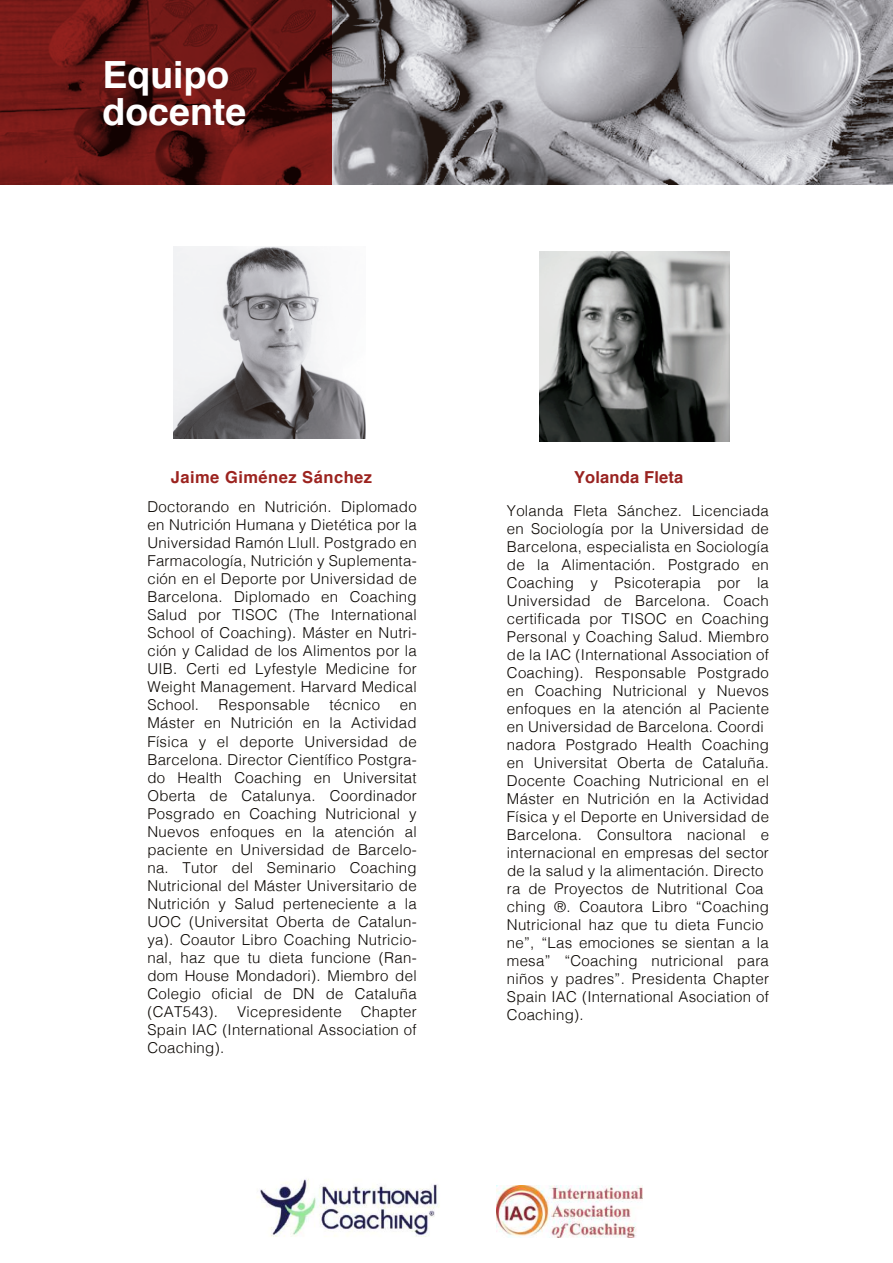
<style>
.page{position:relative;width:893px;height:1263px;background:#fff}
.page>*{position:absolute;margin:0;border:0;box-sizing:border-box;transform-origin:0 0}
.t1{font:700 37.5px/37.2px "Helvetica";color:#fff}
.t2{font:700 16.5px "Helvetica";letter-spacing:.03em;color:#9c231f}
.t3{font:700 16.5px "Helvetica";letter-spacing:.01em;color:#992321}
.t4{font:300 15px/18px "Helvetica";letter-spacing:.02em;color:#0a0602;text-align:justify}
</style>
<div class="page">
<img style="left:0;top:0;width:892px;height:185px">
<svg style="left:0;top:0;width:330px;height:183px;background:#641513"></svg>
<img style="left:173px;top:247px;width:193px;height:192px">
<img style="left:540px;top:251px;width:190px;height:190px">
<img style="left:497px;top:1185px;width:145px;height:53px">
<img style="left:257px;top:1179px;width:183px;height:58px">
<h1 class="t1" style="left:102px;top:56px;width:145px">Equipo docente</h1>
<p class="t2" style="left:171px;top:463px;width:203px">Jaime Giménez Sánchez</p>
<p class="t4" style="left:147px;top:497px;width:271px">Doctorando en Nutrición. Diplomado en Nutrición Humana y Dietética por la Universidad Ramón Llull. Postgrado en Farmacología, Nutrición y Suplementa&shy;ción en el Deporte por Universidad de Barcelona. Diplomado en Coaching Salud por TISOC (The International School of Coaching). Máster en Nutri&shy;ción y Calidad de los Alimentos por la UIB. Certi ed Lyfestyle Medicine for Weight Management. Harvard Medical School.</p>
<p class="t4" style="left:219px;top:695px;width:93px">Responsable</p>
<p class="t4" style="left:329px;top:695px;width:52px">técnico</p>
<p class="t4" style="left:147px;top:695px;width:271px;text-indent:252px">en Máster en Nutrición en la Actividad Física y el deporte Universidad de Barcelona. Director Científico Postgra&shy;do Health Coaching en Universitat Oberta de Catalunya. Coordinador Posgrado en Coaching Nutricional y Nuevos enfoques en la atención al paciente en Universidad de Barcelo&shy;na. Tutor del Seminario Coaching Nutricional del Máster Universitario de Nutrición y Salud perteneciente a la UOC (Universitat Oberta de Catalun&shy;ya). Coautor Libro Coaching Nutricio&shy;nal, haz que tu dieta funcione (Ran&shy;dom House Mondadori). Miembro del Colegio oficial de DN de Cataluña (CAT543).</p>
<p class="t4" style="left:147px;top:1001px;width:271px;text-indent:213px">Chapter Spain IAC (International Association of Coaching).</p>
<p class="t4" style="left:237px;top:1001px;width:106px">Vicepresidente</p>
<p class="t3" style="left:574px;top:463px;width:111px">Yolanda Fleta</p>
<p class="t4" style="left:507px;top:500px;width:264px;text-align:left">Yolanda Fleta Sánchez. Licenciada en Sociología por la Universidad de Barcelona, especialista en Sociología de la Alimentación. Postgrado en Coaching y Psicoterapia por la Universidad de Barcelona. Coach certificada por TISOC en Coaching Personal y Coaching Salud. Miembro de la IAC (International Association of Coaching). Responsable Postgrado en Coaching Nutricional y Nuevos enfoques en la atención al Paciente en Universidad de Barcelona. Coordi nadora Postgrado Health Coaching en Universitat Oberta de Cataluña.<br>Docente Coaching Nutricional en el Máster en Nutrición en la Actividad Física y el Deporte en Universidad de Barcelona. Consultora nacional e internacional en empresas del sector de la salud y la alimentación. Directo ra de Proyectos de Nutritional Coa ching ®. Coautora Libro “Coaching Nutricional haz que tu dieta Funcio ne”, “Las emociones se sientan a la mesa” “Coaching nutricional para niños y padres”. Presidenta Chapter Spain IAC (International Asociation of Coaching).</p>
</div>
